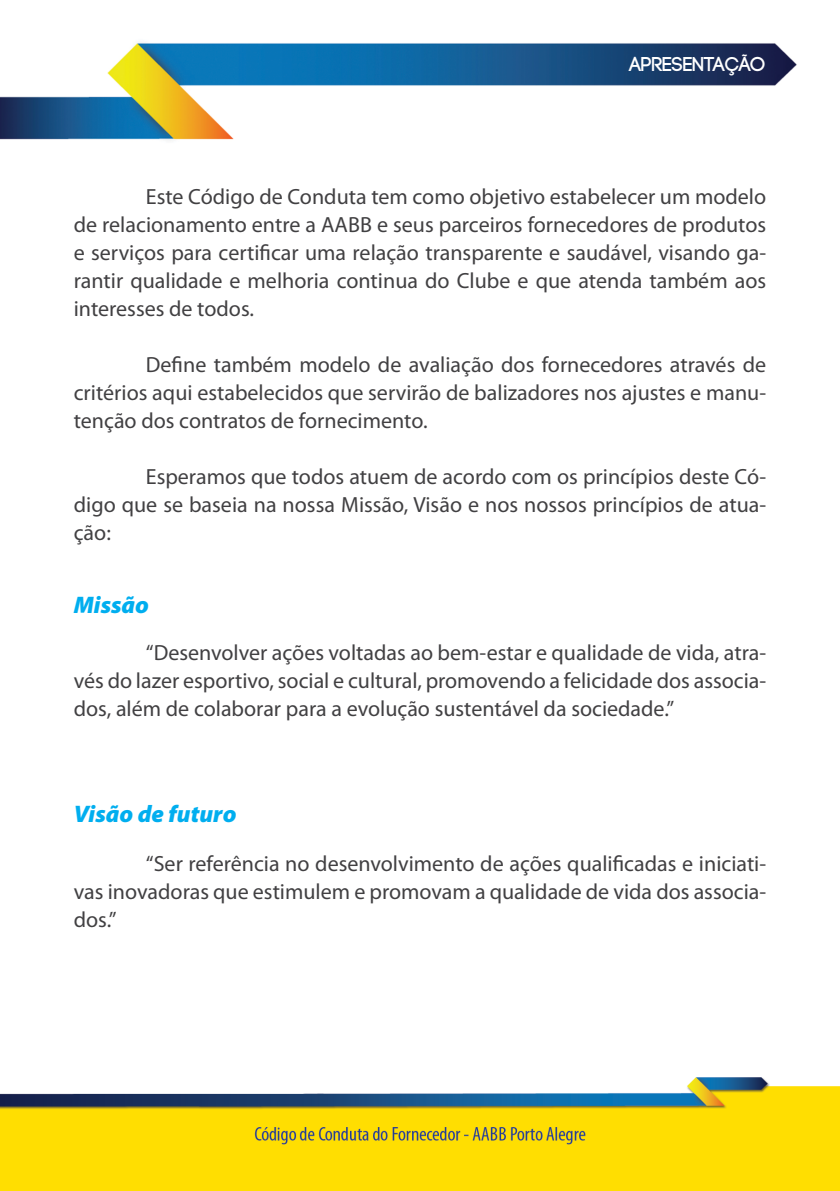
<style>
.page{position:relative;width:840px;height:1191px;background:#fff}
.page>*{position:absolute;margin:0;border:0;box-sizing:border-box;transform-origin:0 0}
.t1{font:italic 900 24px "Myriad Pro";color:#00aeef}
.t2{font:22px/28px "Myriad Pro";color:#414042;text-align:justify}
.t3{font:700 20px "Code";color:#fff}
</style>
<div class="page">
<img style="left:0;top:43px;width:839px;height:1148px">
<p class="t3" style="left:629px;top:54px;width:137px">APRESENTAÇÃO</p>
<p class="t2" style="left:74px;top:182px;width:693px;text-indent:72px">Este Código de Conduta tem como objetivo estabelecer um modelo de relacionamento entre a AABB e seus parceiros fornecedores de produtos e serviços para certificar uma relação transparente e saudável, visando ga&shy;rantir qualidade e melhoria continua do Clube e que atenda também aos interesses de todos.</p>
<p class="t2" style="left:74px;top:350px;width:693px;text-indent:72px">Define também modelo de avaliação dos fornecedores através de critérios aqui estabelecidos que servirão de balizadores nos ajustes e manu&shy;tenção dos contratos de fornecimento.</p>
<p class="t2" style="left:74px;top:462px;width:693px;text-indent:72px">Esperamos que todos atuem de acordo com os princípios deste Có&shy;digo que se baseia na nossa Missão, Visão e nos nossos princípios de atua&shy;ção:</p>
<p class="t1" style="left:74px;top:591px;width:77px">Missão</p>
<p class="t2" style="left:74px;top:638px;width:693px;text-indent:72px">“Desenvolver ações voltadas ao bem-estar e qualidade de vida, atra&shy;vés do lazer esportivo, social e cultural, promovendo a felicidade dos associa&shy;dos, além de colaborar para a evolução sustentável da sociedade.”</p>
<p class="t1" style="left:74px;top:800px;width:164px">Visão de futuro</p>
<p class="t2" style="left:74px;top:848px;width:693px;text-indent:72px">“Ser referência no desenvolvimento de ações qualificadas e iniciati&shy;vas inovadoras que estimulem e promovam a qualidade de vida dos associa&shy;dos.”</p>
</div>
